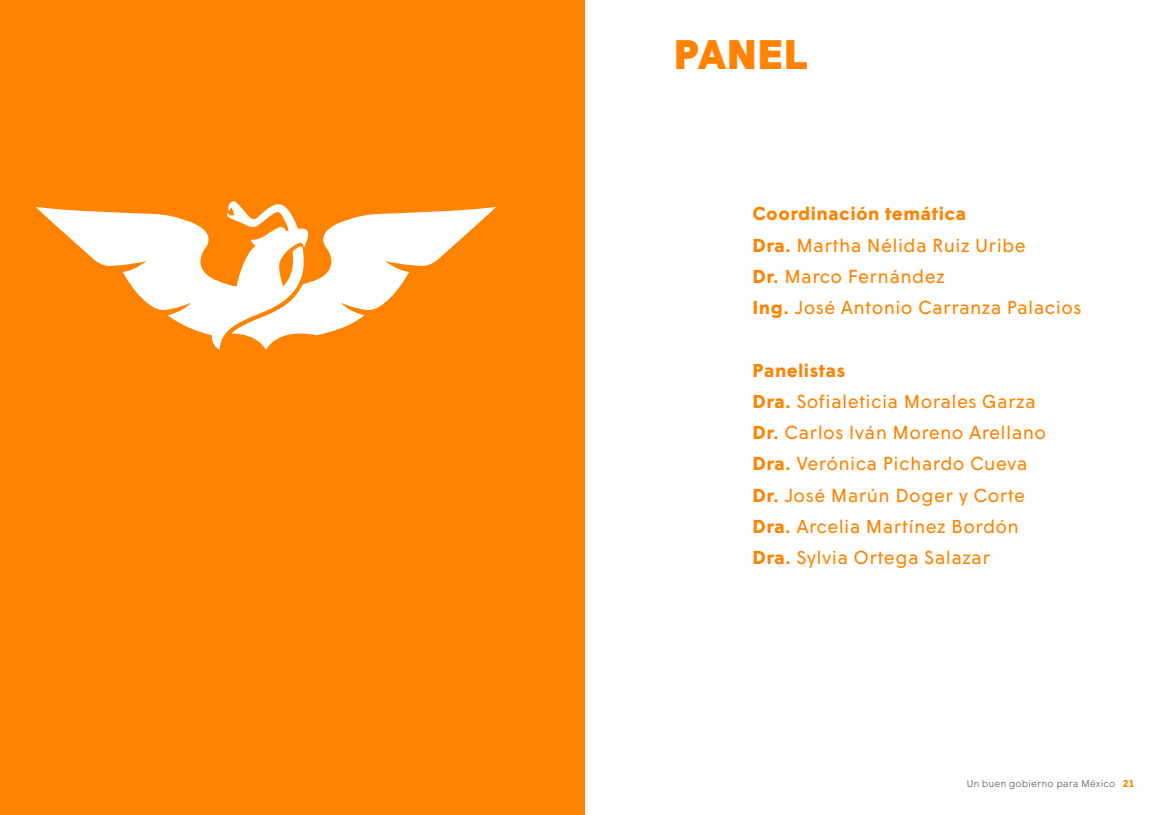
<style>
.page{position:relative;width:1170px;height:815px;background:#fff}
.page>*{position:absolute;margin:0;border:0;box-sizing:border-box;transform-origin:0 0}
.t1{font:900 41.25px "Wigrum";letter-spacing:.01em;color:#ff8300}
.t2{font:18.75px/31.2px "Wigrum";letter-spacing:.02em;color:#ff8300}
.t3{font:300 10px "Wigrum";color:#646363}
.s1{font-weight:700}
.s2{font-weight:700;color:#ff8300}
</style>
<div class="page">
<div style="left:0;top:0;width:585px;height:815px;background:#ff8300"></div>
<svg style="left:35px;top:201px;width:461px;height:149px"></svg>
<h1 class="t1" style="left:673px;top:23px;width:136px">PANEL</h1>
<p class="t2" style="left:752px;top:197px;width:330px"><span class="s1">Coordinación temática<br>Dra.</span> Martha Nélida Ruiz Uribe<br><span class="s1">Dr.</span> Marco Fernández<br><span class="s1">Ing.</span> José Antonio Carranza Palacios</p>
<p class="t2" style="left:752px;top:353px;width:295px"><span class="s1">Panelistas<br>Dra.</span> Sofialeticia Morales Garza<br><span class="s1">Dr.</span> Carlos Iván Moreno Arellano<br><span class="s1">Dra.</span> Verónica Pichardo Cueva<br><span class="s1">Dr.</span> José Marún Doger y Corte<br><span class="s1">Dra.</span> Arcelia Martínez Bordón<br><span class="s1">Dra.</span> Sylvia Ortega Salazar</p>
<p class="t3" style="left:966px;top:776px;width:169px">Un buen gobierno para México <span class="s2">21</span></p>
</div>
